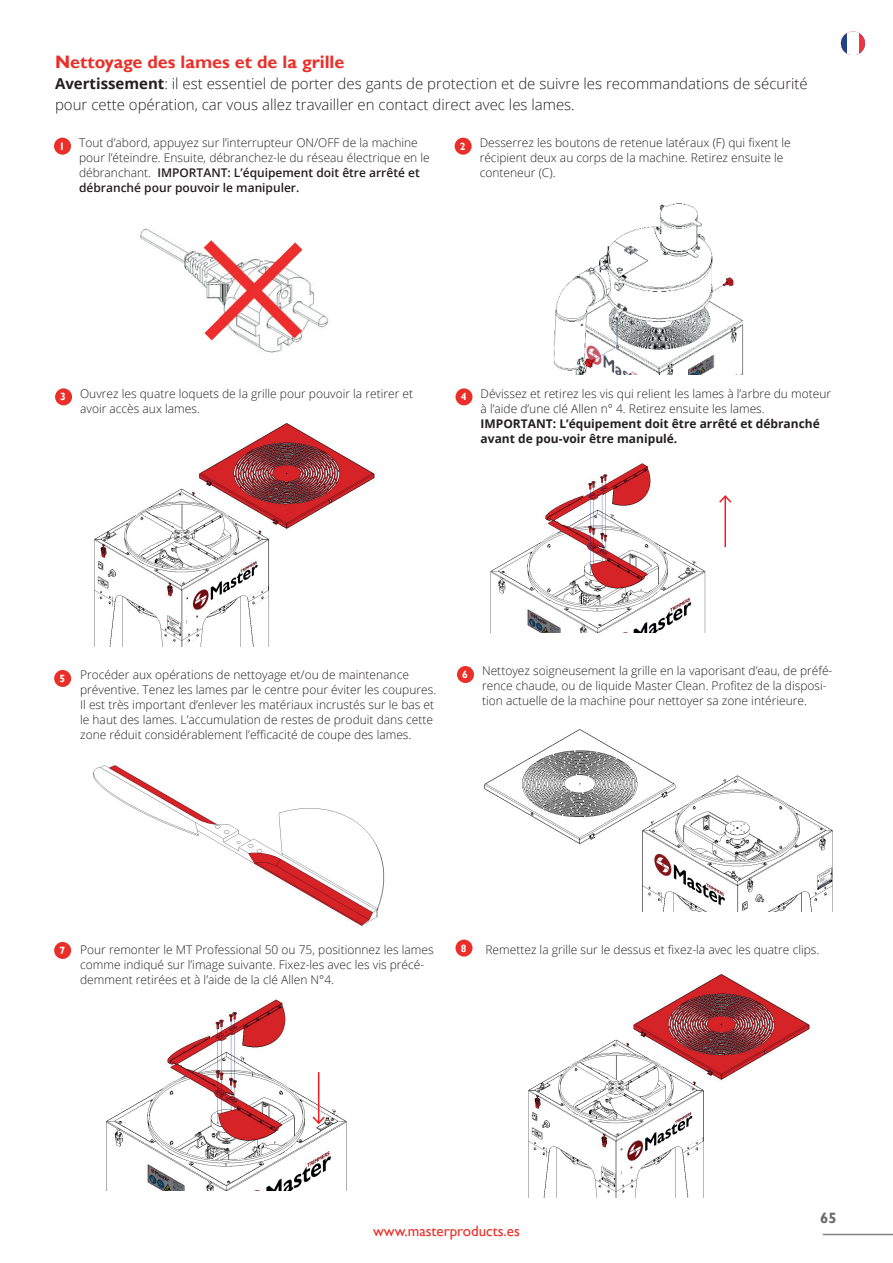
<style>
.page{position:relative;width:893px;height:1263px;background:#fff}
.page>*{position:absolute;margin:0;border:0;box-sizing:border-box;transform-origin:0 0}
.t1{font:700 18px "Gill Sans";color:#ea2f29}
.t2{font:300 15px/21px "Open Sans";color:#231f20}
.t3{font:15px "Gill Sans";color:#ea2f29}
.t4{font:700 15px "Gill Sans";color:#6c6d70}
.t5{font:300 12px/15px "Open Sans";color:#231f20}
.t6{font:700 12px/15px "Open Sans";color:#231f20}
.t7{font:700 10.5px "Gill Sans";color:#fff}
.s1{font-weight:700}
.s2{font-weight:600}
</style>
<div class="page">
<hr style="left:823px;top:1234px;width:70px;height:1px;background:#808285">
<img style="left:528px;top:974px;width:282px;height:224px">
<img style="left:105px;top:999px;width:242px;height:192px">
<div style="left:54px;top:138px;width:17px;height:17px;background:#ea2f29;border-radius:50%"></div>
<div style="left:55px;top:388px;width:17px;height:17px;background:#ea2f29;border-radius:50%"></div>
<div style="left:54px;top:670px;width:17px;height:17px;background:#ea2f29;border-radius:50%"></div>
<div style="left:54px;top:942px;width:17px;height:17px;background:#ea2f29;border-radius:50%"></div>
<div style="left:457px;top:666px;width:17px;height:17px;background:#ea2f29;border-radius:50%"></div>
<div style="left:455px;top:939px;width:17px;height:17px;background:#ea2f29;border-radius:50%"></div>
<div style="left:455px;top:388px;width:17px;height:17px;background:#ea2f29;border-radius:50%"></div>
<div style="left:455px;top:138px;width:17px;height:17px;background:#ea2f29;border-radius:50%"></div>
<img style="left:140px;top:228px;width:189px;height:125px">
<img style="left:553px;top:203px;width:191px;height:172px">
<hr style="left:724px;top:496px;width:2px;height:51px;background:#ee1d23">
<svg style="left:719px;top:495px;width:13px;height:9px"></svg>
<hr style="left:318px;top:1072px;width:1px;height:51px;background:#ee1d23">
<svg style="left:311px;top:1115px;width:15px;height:10px"></svg>
<img style="left:490px;top:463px;width:216px;height:169px">
<img style="left:94px;top:423px;width:281px;height:223px">
<img style="left:93px;top:765px;width:292px;height:161px">
<img style="left:484px;top:729px;width:349px;height:183px">
<svg style="left:847px;top:31px;width:18px;height:24px"></svg>
<svg style="left:841px;top:33px;width:6px;height:21px"></svg>
<h1 class="t1" style="left:55px;top:51px;width:291px">Nettoyage des lames et de la grille</h1>
<p class="t2" style="left:55px;top:73px;width:754px"><span class="s1">Avertissement</span>: il est essentiel de porter des gants de protection et de suivre les recommandations de sécurité pour cette opération, car vous allez travailler en contact direct avec les lames.</p>
<p class="t7" style="left:59px;top:140px;width:7px">1</p>
<p class="t5" style="left:480px;top:135px;width:313px">Desserrez les boutons de retenue latéraux (F) qui fixent le récipient deux au corps de la machine. Retirez ensuite le conteneur (C).</p>
<p class="t5" style="left:79px;top:135px;width:340px">Tout d’abord, appuyez sur l’interrupteur ON/OFF de la machine</p>
<p class="t7" style="left:460px;top:140px;width:7px">2</p>
<p class="t5" style="left:79px;top:150px;width:352px">pour l’éteindre. Ensuite, débranchez-le du réseau électrique en le débranchant. <span class="s2">IMPORTANT: L’équipement doit être arrêté et débranché pour pouvoir le manipuler.</span></p>
<p class="t7" style="left:60px;top:391px;width:7px">3</p>
<p class="t5" style="left:80px;top:385px;width:334px">Ouvrez les quatre loquets de la grille pour pouvoir la retirer et avoir accès aux lames.</p>
<p class="t7" style="left:461px;top:391px;width:7px">4</p>
<p class="t5" style="left:481px;top:385px;width:352px">Dévissez et retirez les vis qui relient les lames à l’arbre du moteur à l’aide d’une clé Allen n° 4. Retirez ensuite les lames.</p>
<p class="t6" style="left:481px;top:415px;width:341px">IMPORTANT: L’équipement doit être arrêté et débranché avant de pou-voir être manipulé.</p>
<p class="t7" style="left:59px;top:672px;width:7px">5</p>
<p class="t5" style="left:80px;top:667px;width:358px">Procéder aux opérations de nettoyage et/ou de maintenance préventive. Tenez les lames par le centre pour éviter les coupures.<br>Il est très important d’enlever les matériaux incrustés sur le bas et le haut des lames. L’accumulation de restes de produit dans cette zone réduit considérablement l’efficacité de coupe des lames.</p>
<p class="t7" style="left:462px;top:668px;width:7px">6</p>
<p class="t5" style="left:482px;top:663px;width:352px">Nettoyez soigneusement la grille en la vaporisant d’eau, de préfé&shy;rence chaude, ou de liquide Master Clean. Profitez de la disposi&shy;tion actuelle de la machine pour nettoyer sa zone intérieure.</p>
<p class="t7" style="left:59px;top:944px;width:7px">7</p>
<p class="t5" style="left:80px;top:942px;width:355px">Pour remonter le MT Professional 50 ou 75, positionnez les lames comme indiqué sur l’image suivante. Fixez-les avec les vis précé&shy;demment retirées et à l’aide de la clé Allen N°4.</p>
<p class="t7" style="left:461px;top:942px;width:7px">8</p>
<p class="t5" style="left:485px;top:942px;width:335px">Remettez la grille sur le dessus et fixez-la avec les quatre clips.</p>
<p class="t3" style="left:373px;top:1222px;width:148px">www.masterproducts.es</p>
<p class="t4" style="left:820px;top:1209px;width:18px">65</p>
</div>
